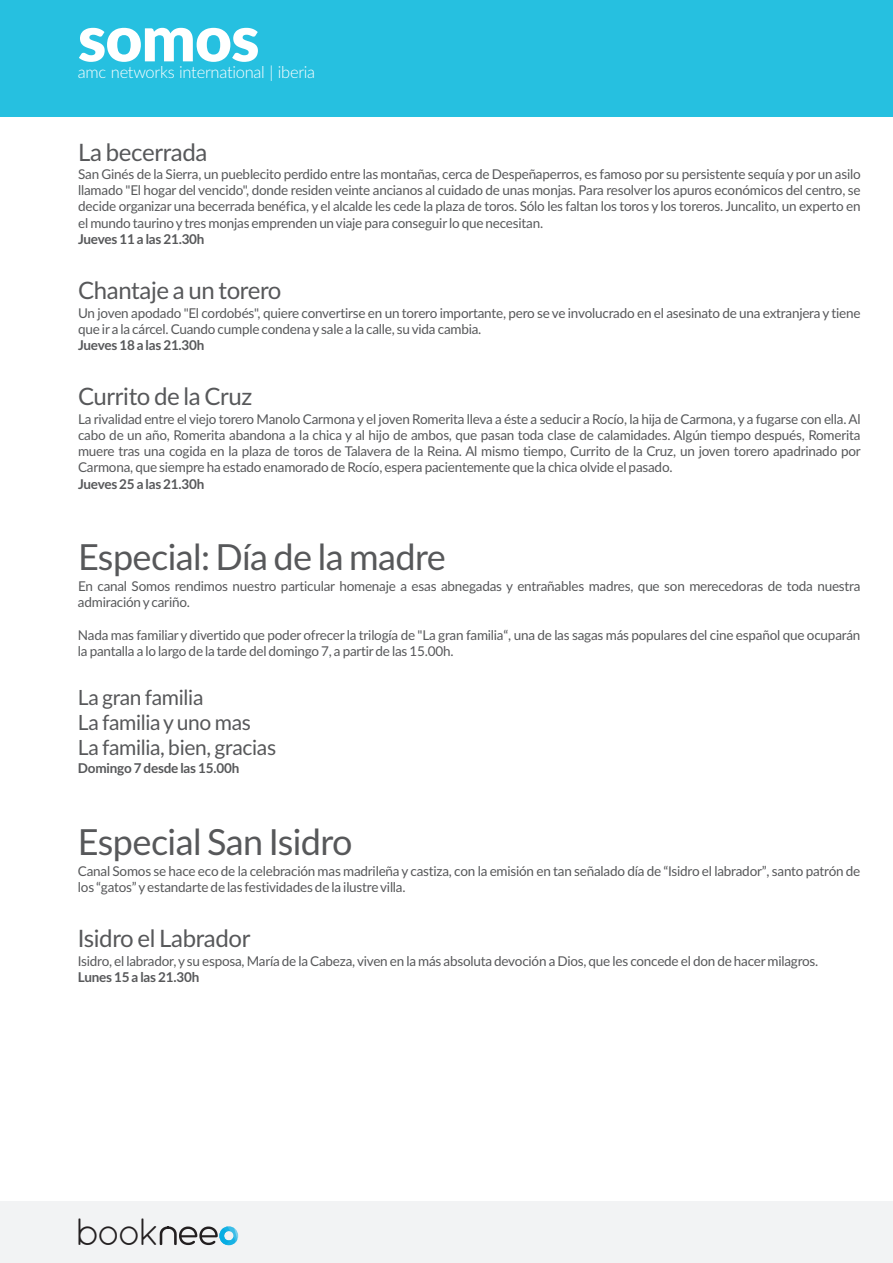
<style>
.page{position:relative;width:893px;height:1263px;background:#fff}
.page>*{position:absolute;margin:0;border:0;box-sizing:border-box;transform-origin:0 0}
.t1{font:900 63.75px "Lato";letter-spacing:-.015em;color:#fff}
.t2{font:37.95px "Quicksand";color:#231f20}
.t3{font:36px "Lato";letter-spacing:-.015em;color:#57585a}
.t4{font:24px "Lato";letter-spacing:-.015em;color:#57585a}
.t5{font:21px/25.2px "Lato";letter-spacing:-.015em;color:#57585a}
.t6{font:300 16.5px "Lato";letter-spacing:-.015em;color:#fff}
.t7{font:13.5px/16.2px "Lato";letter-spacing:-.015em;color:#57585a}
.t8{font:700 13.5px "Lato";letter-spacing:-.015em;color:#57585a}
</style>
<div class="page">
<div style="left:0;top:0;width:893px;height:117px;background:#26c0e0"></div>
<div style="left:0;top:1201px;width:893px;height:62px;background:#f2f3f4"></div>
<svg style="left:160px;top:1226px;width:78px;height:19px"></svg>
<h1 class="t1" style="left:78px;top:10px;width:183px">somos</h1>
<p class="t6" style="left:78px;top:64px;width:239px">amc networks international | iberia</p>
<h3 class="t4" style="left:78px;top:141px;width:131px">La becerrada</h3>
<p class="t7" style="left:78px;top:167px;width:784px;text-align:justify">San Ginés de la Sierra, un pueblecito perdido entre las montañas, cerca de Despeñaperros, es famoso por su persistente sequía y por un asilo llamado "El hogar del vencido", donde residen veinte ancianos al cuidado de unas monjas. Para resolver los apuros económicos del centro, se decide organizar una becerrada benéfica, y el alcalde les cede la plaza de toros. Sólo les faltan los toros y los toreros. Juncalito, un experto en el mundo taurino ytres monjas emprenden un viaje para conseguirlo que necesitan.</p>
<p class="t8" style="left:78px;top:233px;width:128px">Jueves 11 a las 21.30h</p>
<h3 class="t4" style="left:78px;top:280px;width:205px">Chantaje a un torero</h3>
<p class="t7" style="left:78px;top:305px;width:784px">Un joven apodado "El cordobés", quiere convertirse en un torero importante, pero se ve involucrado en el asesinato de una extranjera y tiene que ir a la cárcel. Cuando cumple condena ysale a la calle, su vida cambia.</p>
<p class="t8" style="left:78px;top:339px;width:128px">Jueves 18 a las 21.30h</p>
<h3 class="t4" style="left:78px;top:386px;width:176px">Currito de la Cruz</h3>
<p class="t7" style="left:78px;top:412px;width:784px;text-align:justify">La rivalidad entre el viejo torero Manolo Carmona y el joven Romerita lleva a éste a seducir a Rocío, la hija de Carmona, y a fugarse con ella. Al cabo de un año, Romerita abandona a la chica y al hijo de ambos, que pasan toda clase de calamidades. Algún tiempo después, Romerita muere tras una cogida en la plaza de toros de Talavera de la Reina. Al mismo tiempo, Currito de la Cruz, un joven torero apadrinado por Carmona, que siempre ha estado enamorado de Rocío, espera pacientemente que la chica olvide el pasado.</p>
<p class="t8" style="left:78px;top:478px;width:128px">Jueves 25 a las 21.30h</p>
<h3 class="t3" style="left:78px;top:541px;width:369px">Especial: Día de la madre</h3>
<p class="t7" style="left:78px;top:579px;width:784px">En canal Somos rendimos nuestro particular homenaje a esas abnegadas y entrañables madres, que son merecedoras de toda nuestra admiración ycariño.</p>
<p class="t7" style="left:78px;top:628px;width:784px">Nada mas familiar y divertido que poder ofrecer la trilogía de "La gran familia“, una de las sagas más populares del cine español que ocuparán la pantalla a lo largo de la tarde del domingo 7, a partirde las 15.00h.</p>
<h3 class="t5" style="left:78px;top:686px;width:200px">La gran familia<br>La familia yuno mas<br>La familia, bien, gracias</h3>
<p class="t8" style="left:78px;top:762px;width:163px">Domingo 7 desde las 15.00h</p>
<h3 class="t3" style="left:78px;top:826px;width:276px">Especial San Isidro</h3>
<p class="t7" style="left:78px;top:863px;width:784px">Canal Somos se hace eco de la celebración mas madrileña y castiza, con la emisión en tan señalado día de “Isidro el labrador”, santo patrón de los “gatos” yestandarte de las festividades de la ilustre villa.</p>
<h3 class="t4" style="left:78px;top:928px;width:174px">Isidro el Labrador</h3>
<p class="t7" style="left:78px;top:953px;width:742px">Isidro, el labrador, ysu esposa, María de la Cabeza, viven en la más absoluta devoción a Dios, que les concede el don de hacermilagros.</p>
<p class="t8" style="left:78px;top:971px;width:123px">Lunes 15 a las 21.30h</p>
<h2 class="t2" style="left:75px;top:1218px;width:86px">book</h2>
</div>
